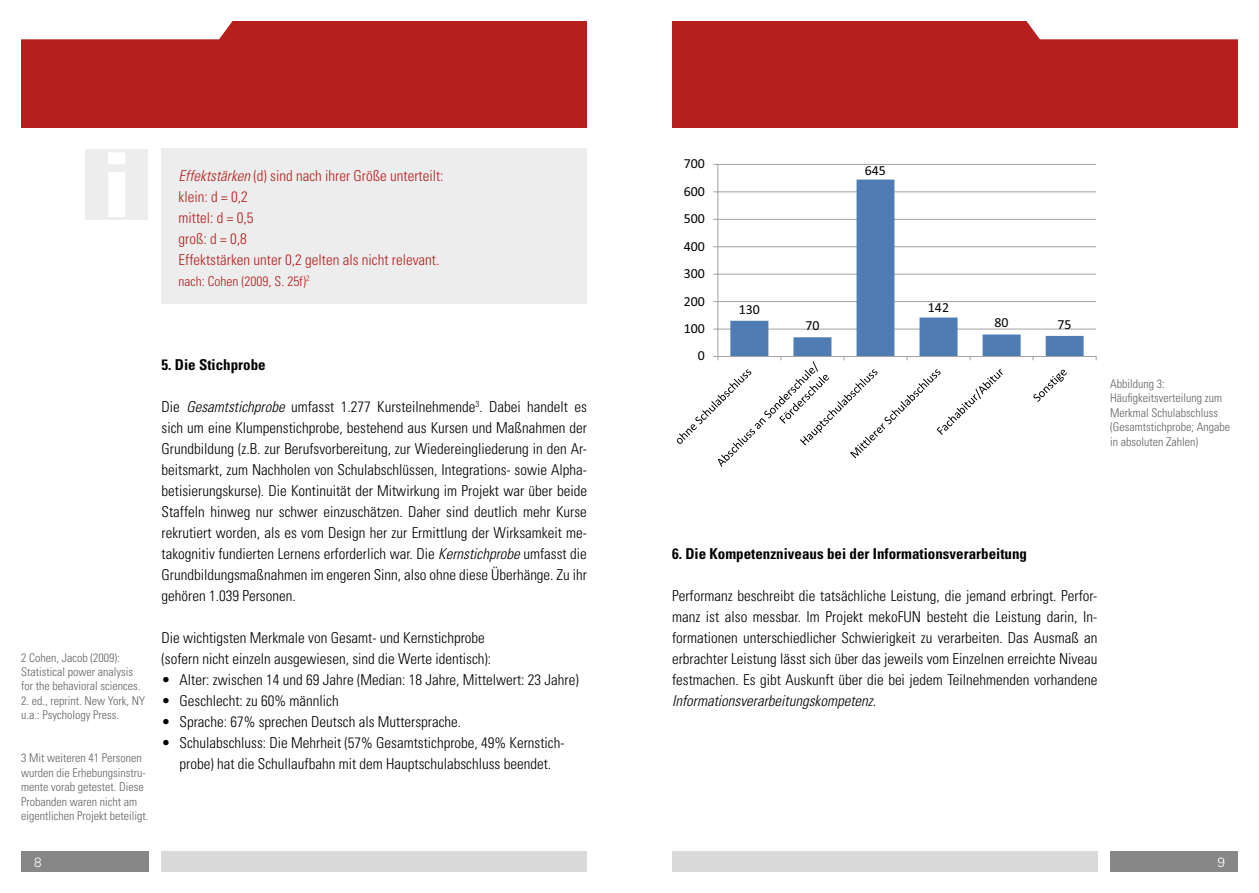
<style>
.page{position:relative;width:1259px;height:893px;background:#fff}
.page>*{position:absolute;margin:0;border:0;box-sizing:border-box;transform-origin:0 0}
.t1{font:300 condensed 15px/21px "Univers LT Std";color:#000;text-align:justify}
.t2{font:300 condensed 15px/21px "Univers LT Std";color:#b51f1e}
.t3{font:700 condensed 15px "Univers LT Std";color:#000}
.t4{font:13.8px "Calibri";color:#000}
.t5{font:300 condensed 13.5px "Univers LT Std";color:#b51f1e}
.t6{font:300 13.5px "Univers";color:#fff}
.t7{font:300 condensed 12px/14.4px "Univers LT Std";color:#636362}
.s1{font-style:italic}
</style>
<div class="page">
<div style="left:21px;top:21px;width:566px;height:107px;background:#b51f1e"></div>
<div style="left:672px;top:21px;width:565px;height:107px;background:#b51f1e"></div>
<div style="left:21px;top:21px;width:212px;height:18px;background:#fff"></div>
<div style="left:1026px;top:21px;width:211px;height:18px;background:#fff"></div>
<div style="left:672px;top:851px;width:425px;height:21px;background:#dadada"></div>
<div style="left:1110px;top:851px;width:127px;height:21px;background:#878787"></div>
<div style="left:162px;top:851px;width:425px;height:21px;background:#dadada"></div>
<div style="left:21px;top:851px;width:128px;height:21px;background:#878787"></div>
<div style="left:162px;top:149px;width:425px;height:155px;background:#ededed"></div>
<hr style="left:718px;top:329px;width:378px;height:1px;background:#a2a2a2">
<hr style="left:718px;top:301px;width:378px;height:1px;background:#a2a2a2">
<hr style="left:718px;top:274px;width:378px;height:1px;background:#a2a2a2">
<hr style="left:718px;top:246px;width:378px;height:1px;background:#a2a2a2">
<hr style="left:718px;top:219px;width:378px;height:1px;background:#a2a2a2">
<hr style="left:718px;top:192px;width:378px;height:1px;background:#a2a2a2">
<hr style="left:718px;top:164px;width:378px;height:1px;background:#a2a2a2">
<svg style="left:730px;top:180px;width:353px;height:176px"></svg>
<hr style="left:717px;top:164px;width:1px;height:192px;background:#a2a2a2">
<hr style="left:718px;top:356px;width:378px;height:1px;background:#a2a2a2">
<svg style="left:1033px;top:370px;width:33px;height:32px"></svg>
<svg style="left:677px;top:356px;width:326px;height:111px"></svg>
<div style="left:86px;top:150px;width:62px;height:70px;background:#ededed"></div>
<p class="t2" style="left:179px;top:165px;width:266px"><span class="s1">Effektstärken</span> (d) sind nach ihrer Größe unterteilt: klein: d = 0,2<br>mittel: d = 0,5<br>groß: d = 0,8<br>Effektstärken unter 0,2 gelten als nicht relevant.</p>
<p class="t5" style="left:179px;top:273px;width:132px">nach: Cohen (2009, S. 25f)<sup>2</sup></p>
<p class="t7" style="left:21px;top:650px;width:121px">2 Cohen, Jacob (2009):<br>Statistical power analysis for the behavioral sciences.</p>
<p class="t7" style="left:21px;top:693px;width:125px">2. ed., reprint. New York, NY u.a.: Psychology Press.</p>
<p class="t7" style="left:21px;top:751px;width:129px">3 Mit weiteren 41 Personen wurden die Erhebungsinstru&shy;mente vorab getestet. Diese<br>Probanden waren nicht am eigentlichen Projekt beteiligt.</p>
<p class="t3" style="left:162px;top:355px;width:106px">5. Die Stichprobe</p>
<p class="t1" style="left:162px;top:396px;width:427px">Die <span class="s1">Gesamtstichprobe</span> umfasst 1.277 Kursteilnehmende<sup>3</sup>. Dabei handelt es sich um eine Klumpenstichprobe, bestehend aus Kursen und Maßnahmen der Grundbildung (z.B. zur Berufsvorbereitung, zur Wiedereingliederung in den Ar&shy;beitsmarkt, zum Nachholen von Schulabschlüssen, Integrations- sowie Alpha&shy;betisierungskurse). Die Kontinuität der Mitwirkung im Projekt war über beide Staffeln hinweg nur schwer einzuschätzen. Daher sind deutlich mehr Kurse rekrutiert worden, als es vom Design her zur Ermittlung der Wirksamkeit me&shy;takognitiv fundierten Lernens erforderlich war. Die <span class="s1">Kernstichprobe</span> umfasst die Grundbildungsmaßnahmen im engeren Sinn, also ohne diese Überhänge. Zu ihr gehören 1.039 Personen.</p>
<p class="t1" style="left:162px;top:627px;width:331px">Die wichtigsten Merkmale von Gesamt- und Kernstichprobe (sofern nicht einzeln ausgewiesen, sind die Werte identisch):</p>
<p class="t1" style="left:162px;top:669px;width:418px">• Alter: zwischen 14 und 69 Jahre (Median: 18 Jahre, Mittelwert: 23 Jahre)</p>
<p class="t1" style="left:162px;top:690px;width:179px">• Geschlecht: zu 60% männlich</p>
<p class="t1" style="left:162px;top:711px;width:301px">• Sprache: 67% sprechen Deutsch als Muttersprache.</p>
<p class="t1" style="left:162px;top:732px;width:404px;text-align:center">• Schulabschluss: Die Mehrheit (57% Gesamtstichprobe, 49% Kernstich&shy;probe) hat die Schullaufbahn mit dem Hauptschulabschluss beendet.</p>
<p class="t4" style="left:684px;top:155px;width:23px">700</p>
<p class="t4" style="left:684px;top:183px;width:23px">600</p>
<p class="t4" style="left:684px;top:210px;width:23px">500</p>
<p class="t4" style="left:684px;top:237px;width:23px">400</p>
<p class="t4" style="left:684px;top:265px;width:23px">300</p>
<p class="t4" style="left:684px;top:292px;width:23px">200</p>
<p class="t4" style="left:684px;top:320px;width:23px">100</p>
<p class="t4" style="left:698px;top:347px;width:9px">0</p>
<p class="t4" style="left:739px;top:300px;width:23px">130</p>
<p class="t4" style="left:805px;top:317px;width:16px">70</p>
<p class="t4" style="left:865px;top:162px;width:23px">645</p>
<p class="t4" style="left:928px;top:298px;width:23px">142</p>
<p class="t4" style="left:994px;top:314px;width:16px">80</p>
<p class="t4" style="left:1057px;top:315px;width:16px">75</p>
<p class="t7" style="left:1110px;top:376px;width:121px">Abbildung 3:<br>Häufigkeitsverteilung zum<br>Merkmal Schulabschluss (Gesamtstichprobe; Angabe in absoluten Zahlen)</p>
<p class="t3" style="left:672px;top:544px;width:356px">6. Die Kompetenzniveaus bei der Informationsverarbeitung</p>
<p class="t1" style="left:672px;top:585px;width:427px">Performanz beschreibt die tatsächliche Leistung, die jemand erbringt. Perfor&shy;manz ist also messbar. Im Projekt mekoFUN besteht die Leistung darin, In&shy;formationen unterschiedlicher Schwierigkeit zu verarbeiten. Das Ausmaß an erbrachter Leistung lässt sich über das jeweils vom Einzelnen erreichte Niveau festmachen. Es gibt Auskunft über die bei jedem Teilnehmenden vorhandene <span class="s1">Informationsverarbeitungskompetenz</span>.</p>
<p class="t6" style="left:34px;top:854px;width:9px">8</p>
<p class="t6" style="left:1217px;top:854px;width:9px">9</p>
</div>
